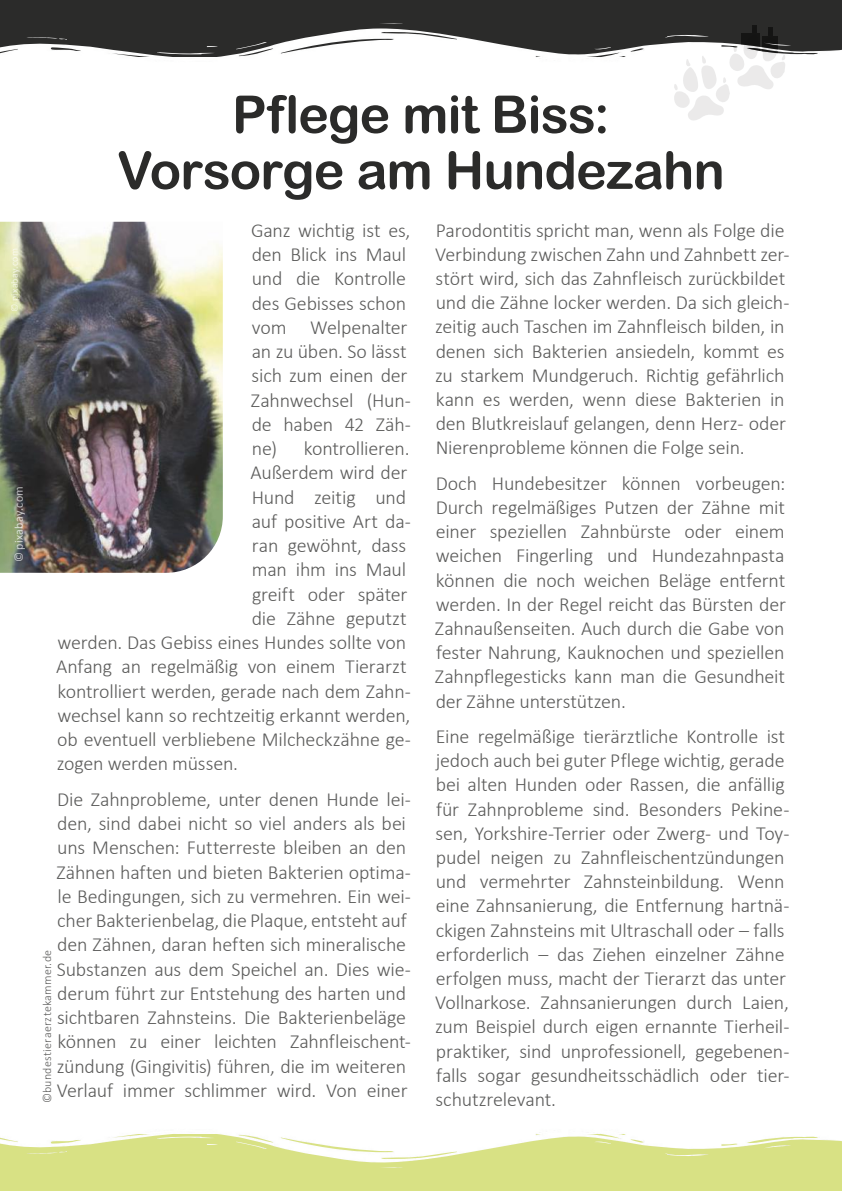
<style>
.page{position:relative;width:842px;height:1191px;background:#fff}
.page>*{position:absolute;margin:0;border:0;box-sizing:border-box;transform-origin:0 0}
.t1{font:52px/56px "Arial Rounded MT Bold";letter-spacing:-.015em;color:#2b2b2a;text-align:center}
.t2{font:300 20px/24.2px "Calibri";letter-spacing:-.01em;color:#5c5c5b}
.t3{font:300 12px "Calibri";letter-spacing:.02em;color:#5c5c5b}
.t4{font:12px "Calibri";letter-spacing:.02em;color:#fff}
.t5{font:10px "Calibri";letter-spacing:.02em;color:#fff}
</style>
<div class="page">
<div style="left:0;top:0;width:842px;height:57px;background:#2b2b2a"></div>
<img style="left:0;top:23px;width:842px;height:34px">
<div style="left:0;top:1134px;width:842px;height:57px;background:#d8e184"></div>
<img style="left:0;top:1134px;width:842px;height:34px">
<svg style="left:673px;top:26px;width:113px;height:95px"></svg>
<img style="left:0;top:222px;width:223px;height:351px">
<p class="t5" style="left:8px;top:312px;width:65px;rotate:-90deg">© pixabay.com</p>
<p class="t4" style="left:11px;top:562px;width:78px;rotate:-90deg">© pixabay.com</p>
<h1 class="t1" style="left:117px;top:86px;width:609px">Pflege mit Biss:<br>Vorsorge am Hundezahn</h1>
<p class="t2" style="left:251px;top:218px;width:161px">Ganz wichtig ist es,</p>
<p class="t2" style="left:252px;top:242px;width:156px">den Blick ins Maul</p>
<p class="t2" style="left:252px;top:266px;width:156px">und die Kontrolle</p>
<p class="t2" style="left:252px;top:290px;width:156px">des Gebisses schon</p>
<p class="t2" style="left:252px;top:315px;width:157px">vom Welpenalter</p>
<p class="t2" style="left:252px;top:339px;width:156px">an zu üben. So lässt</p>
<p class="t2" style="left:252px;top:363px;width:157px">sich zum einen der</p>
<p class="t2" style="left:251px;top:387px;width:161px">Zahnwechsel (Hun-</p>
<p class="t2" style="left:252px;top:412px;width:161px">de haben 42 Zäh-</p>
<p class="t2" style="left:252px;top:436px;width:159px">ne) kontrollieren.</p>
<p class="t2" style="left:251px;top:460px;width:158px">Außerdem wird der</p>
<p class="t2" style="left:252px;top:484px;width:156px">Hund zeitig und</p>
<p class="t2" style="left:252px;top:509px;width:161px">auf positive Art da-</p>
<p class="t2" style="left:252px;top:533px;width:156px">ran gewöhnt, dass</p>
<p class="t2" style="left:252px;top:557px;width:156px">man ihm ins Maul</p>
<p class="t2" style="left:252px;top:581px;width:157px">greift oder später</p>
<p class="t2" style="left:252px;top:606px;width:157px">die Zähne geputzt</p>
<p class="t2" style="left:57px;top:630px;width:350px">werden. Das Gebiss eines Hundes sollte von</p>
<p class="t2" style="left:56px;top:654px;width:352px">Anfang an regelmäßig von einem Tierarzt</p>
<p class="t2" style="left:57px;top:678px;width:355px">kontrolliert werden, gerade nach dem Zahn-</p>
<p class="t2" style="left:57px;top:703px;width:355px">wechsel kann so rechtzeitig erkannt werden,</p>
<p class="t2" style="left:57px;top:727px;width:355px">ob eventuell verbliebene Milcheckzähne ge-</p>
<p class="t2" style="left:57px;top:751px;width:183px">zogen werden müssen.</p>
<p class="t2" style="left:56px;top:787px;width:356px">Die Zahnprobleme, unter denen Hunde lei&shy;den, sind dabei nicht so viel anders als bei uns Menschen: Futterreste bleiben an den Zähnen haften und bieten Bakterien optima&shy;le Bedingungen, sich zu vermehren. Ein wei&shy;cher Bakterienbelag, die Plaque, entsteht auf den Zähnen, daran heften sich mineralische Substanzen aus dem Speichel an. Dies wie&shy;derum führt zur Entstehung des harten und sichtbaren Zahnsteins. Die Bakterienbeläge können zu einer leichten Zahnfleischent&shy;zündung (Gingivitis) führen, die im weiteren Verlauf immer schlimmer wird. Von einer</p>
<p class="t3" style="left:40px;top:1103px;width:155px;rotate:-90deg">©bundestieraerztekammer.de</p>
<p class="t2" style="left:435px;top:218px;width:356px">Parodontitis spricht man, wenn als Folge die Verbindung zwischen Zahn und Zahnbett zer&shy;stört wird, sich das Zahnfleisch zurückbildet und die Zähne locker werden. Da sich gleich&shy;zeitig auch Taschen im Zahnfleisch bilden, in denen sich Bakterien ansiedeln, kommt es zu starkem Mundgeruch. Richtig gefährlich kann es werden, wenn diese Bakterien in den Blutkreislauf gelangen, denn Herz- oder Nierenprobleme können die Folge sein.</p>
<p class="t2" style="left:435px;top:471px;width:352px;text-align:justify">Doch Hundebesitzer können vorbeugen:<br>Durch regelmäßiges Putzen der Zähne mit einer speziellen Zahnbürste oder einem weichen Fingerling und Hundezahnpasta können die noch weichen Beläge entfernt werden. In der Regel reicht das Bürsten der Zahnaußenseiten. Auch durch die Gabe von fester Nahrung, Kauknochen und speziellen Zahnpflegesticks kann man die Gesundheit der Zähne unterstützen.</p>
<p class="t2" style="left:435px;top:724px;width:356px">Eine regelmäßige tierärztliche Kontrolle ist jedoch auch bei guter Pflege wichtig, gerade bei alten Hunden oder Rassen, die anfällig für Zahnprobleme sind. Besonders Pekine&shy;sen, Yorkshire-Terrier oder Zwerg- und Toy&shy;pudel neigen zu Zahnfleischentzündungen und vermehrter Zahnsteinbildung. Wenn eine Zahnsanierung, die Entfernung hartnä&shy;ckigen Zahnsteins mit Ultraschall oder – falls erforderlich – das Ziehen einzelner Zähne erfolgen muss, macht der Tierarzt das unter Vollnarkose. Zahnsanierungen durch Laien, zum Beispiel durch eigen ernannte Tierheil&shy;praktiker, sind unprofessionell, gegebenen&shy;falls sogar gesundheitsschädlich oder tier&shy;schutzrelevant.</p>
</div>
